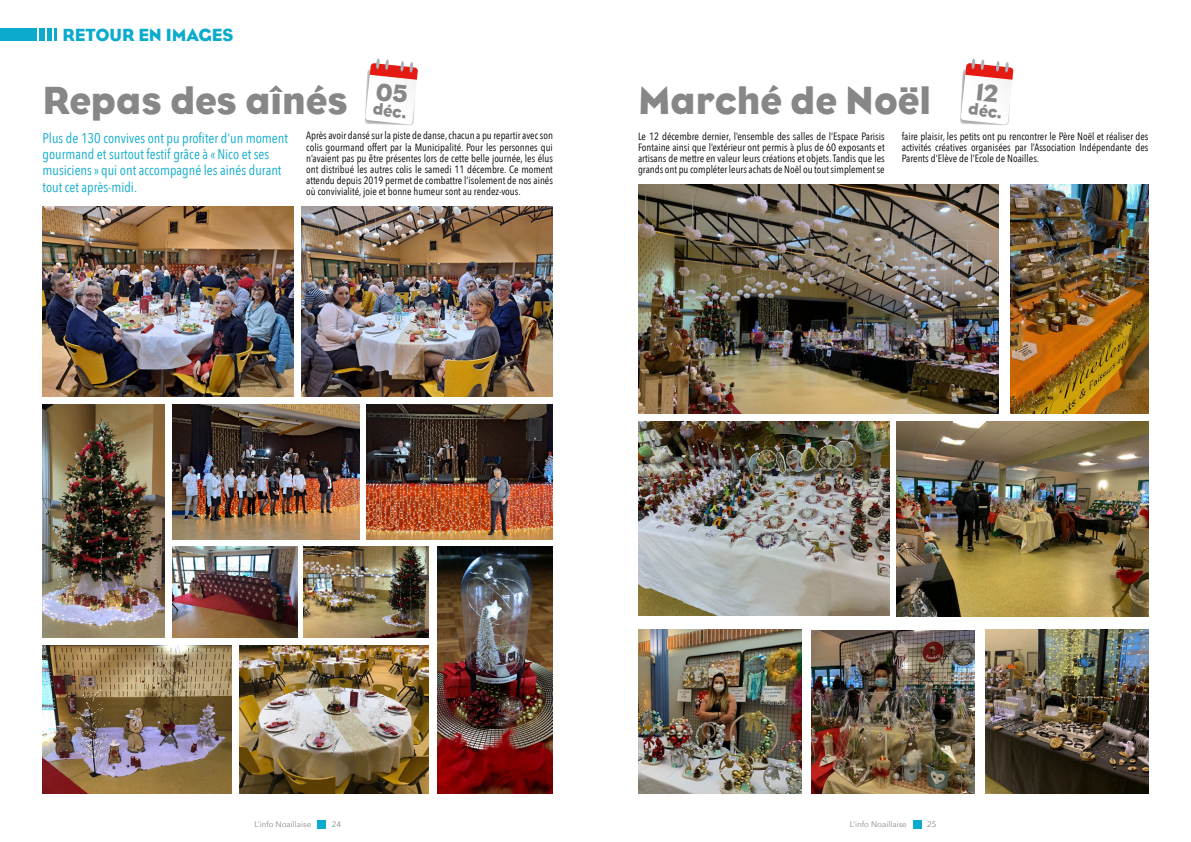
<style>
.page{position:relative;width:1191px;height:842px;background:#fff}
.page>*{position:absolute;margin:0;border:0;box-sizing:border-box;transform-origin:0 0}
.t1{font:40px "Eagle";color:#878787}
.t2{font:18px "Eagle";color:#0babcd}
.t3{font:17px "Eagle";color:#878787}
.t4{font:14px/16.3px "Avenir Next Condensed";color:#0babcd}
.t5{font:10.5px/11px "Avenir Next Condensed";color:#000;text-align:justify}
.t6{font:8px "Avenir Next";color:#878787}
</style>
<div class="page">
<div style="left:317px;top:820px;width:9px;height:9px;background:#0babcd"></div>
<div style="left:912px;top:820px;width:9px;height:9px;background:#0babcd"></div>
<div style="left:0;top:28px;width:36px;height:13px;background:#0babcd"></div>
<div style="left:39px;top:28px;width:6px;height:13px;background:#0babcd"></div>
<div style="left:47px;top:28px;width:5px;height:13px;background:#0babcd"></div>
<svg style="left:54px;top:28px;width:3px;height:13px"></svg>
<img style="left:437px;top:547px;width:116px;height:247px">
<img style="left:43px;top:405px;width:121px;height:232px">
<img style="left:43px;top:645px;width:189px;height:149px">
<img style="left:239px;top:645px;width:189px;height:149px">
<img style="left:303px;top:547px;width:125px;height:90px">
<img style="left:172px;top:547px;width:125px;height:90px">
<img style="left:302px;top:206px;width:251px;height:190px">
<img style="left:43px;top:206px;width:251px;height:190px">
<img style="left:366px;top:405px;width:187px;height:134px">
<img style="left:172px;top:405px;width:187px;height:134px">
<img style="left:1010px;top:185px;width:138px;height:229px">
<img style="left:638px;top:629px;width:163px;height:165px">
<img style="left:811px;top:631px;width:163px;height:163px">
<img style="left:985px;top:629px;width:163px;height:165px">
<img style="left:896px;top:421px;width:252px;height:195px">
<img style="left:638px;top:185px;width:360px;height:229px">
<img style="left:638px;top:421px;width:251px;height:195px">
<svg style="left:365px;top:58px;width:53px;height:67px"></svg>
<svg style="left:960px;top:58px;width:53px;height:67px"></svg>
<h2 class="t2" style="left:62px;top:24px;width:172px">RETOUR EN IMAGES</h2>
<h1 class="t1" style="left:43px;top:78px;width:307px">Repas des aînés</h1>
<h1 class="t1" style="left:638px;top:78px;width:294px">Marché de Noël</h1>
<h3 class="t3" style="left:374px;top:99px;width:36px;rotate:6deg">déc.</h3>
<h3 class="t3" style="left:969px;top:99px;width:36px;rotate:6deg">déc.</h3>
<h3 class="t4" style="left:43px;top:129px;width:247px">Plus de 130 convives ont pu profiter d’un moment gourmand et surtout festif grâce à « Nico et ses musiciens » qui ont accompagné les ainés durant tout cet après-midi.</h3>
<p class="t5" style="left:306px;top:130px;width:248px">Après avoir dansé sur la piste de danse, chacun a pu repartir avec son colis gourmand offert par la Municipalité. Pour les personnes qui n’avaient pas pu être présentes lors de cette belle journée, les élus ont distribué les autres colis le samedi 11 décembre. Ce moment attendu depuis 2019 permet de combattre l’isolement de nos ainés où convivialité, joie et bonne humeur sont au rendez-vous.</p>
<p class="t5" style="left:638px;top:130px;width:248px">Le 12 décembre dernier, l’ensemble des salles de l’Espace Parisis Fontaine ainsi que l’extérieur ont permis à plus de 60 exposants et artisans de mettre en valeur leurs créations et objets. Tandis que les grands ont pu compléter leurs achats de Noël ou tout simplement se</p>
<p class="t5" style="left:901px;top:130px;width:248px">faire plaisir, les petits ont pu rencontrer le Père Noël et réaliser des activités créatives organisées par l’Association Indépendante des Parents d’Elève de l’Ecole de Noailles.</p>
<p class="t6" style="left:254px;top:818px;width:58px">L’info Noaillaise</p>
<p class="t6" style="left:332px;top:818px;width:11px">24</p>
<p class="t6" style="left:850px;top:818px;width:58px">L’info Noaillaise</p>
<p class="t6" style="left:927px;top:818px;width:11px">25</p>
</div>
